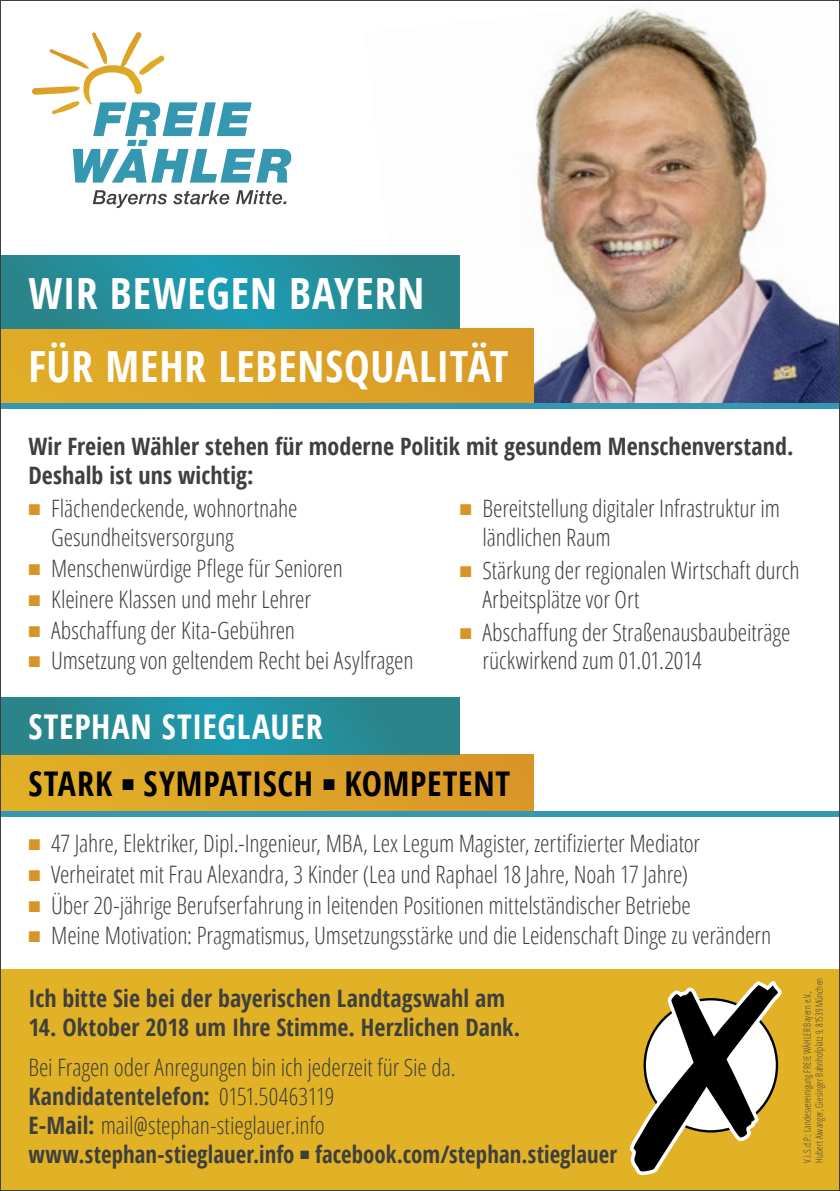
<style>
.page{position:relative;width:840px;height:1191px;background:#fff}
.page>*{position:absolute;margin:0;border:0;box-sizing:border-box;transform-origin:0 0}
.t1{font:700 43px "Open Sans Condensed";letter-spacing:.02em;color:#fff}
.t2{font:700 34px "Open Sans Condensed";letter-spacing:.02em;color:#000}
.t3{font:700 34px "Open Sans Condensed";letter-spacing:.02em;color:#fff}
.t4{font:300 24px/28.8px "Open Sans Condensed";letter-spacing:-.005em;color:#3f3f3e}
.t5{font:700 24px/28.8px "Open Sans Condensed";letter-spacing:.005em;color:#3f3f3e}
.t6{font:300 10px/12px "Open Sans Condensed";letter-spacing:.025em;color:#3f3f3e;scale:.9 1}
.s1{color:#d89427}
.s2{font-weight:700}
</style>
<div class="page">
<img style="left:459px;top:7px;width:378px;height:396px">
<svg style="left:73px;top:32px;width:218px;height:151px"></svg>
<svg style="left:93px;top:190px;width:74px;height:18px"></svg>
<svg style="left:173px;top:190px;width:56px;height:14px"></svg>
<svg style="left:236px;top:190px;width:50px;height:14px"></svg>
<div style="left:0;top:969px;width:839px;height:222px;background:#e2b226"></div>
<div style="left:0;top:329px;width:533px;height:74px;background:#dda427"></div>
<div style="left:0;top:754px;width:533px;height:57px;background:linear-gradient(to right,#e1b127,#d89527)"></div>
<div style="left:0;top:403px;width:839px;height:5px;background:#3697b1"></div>
<svg style="left:2px;top:255px;width:457px;height:74px;background:#248e9c"></svg>
<svg style="left:2px;top:697px;width:457px;height:57px;background:#258c99"></svg>
<svg style="left:630px;top:981px;width:152px;height:194px"></svg>
<div style="left:0;top:811px;width:839px;height:5px;background:#3697b1"></div>
<h1 class="t1" style="left:28px;top:263px;width:397px">WIR BEWEGEN BAYERN</h1>
<h1 class="t1" style="left:28px;top:336px;width:481px">FÜR MEHR LEBENSQUALITÄT</h1>
<p class="t5" style="left:28px;top:431px;width:766px">Wir Freien Wähler stehen für moderne Politik mit gesundem Menschenverstand.<br>Deshalb ist uns wichtig:</p>
<p class="t4" style="left:28px;top:493px;width:270px"><span class="s1">◾</span> Flächendeckende, wohnortnahe</p>
<p class="t4" style="left:51px;top:522px;width:184px">Gesundheitsversorgung</p>
<p class="t4" style="left:28px;top:553px;width:316px"><span class="s1">◾</span> Menschenwürdige Pflege für Senioren</p>
<p class="t4" style="left:28px;top:584px;width:284px"><span class="s1">◾</span> Kleinere Klassen und mehr Lehrer</p>
<p class="t4" style="left:28px;top:615px;width:268px"><span class="s1">◾</span> Abschaffung der Kita-Gebühren</p>
<p class="t4" style="left:28px;top:645px;width:386px"><span class="s1">◾</span> Umsetzung von geltendem Recht bei Asylfragen</p>
<p class="t4" style="left:482px;top:493px;width:299px;text-indent:-23px"><span class="s1">◾</span> Bereitstellung digitaler Infrastruktur im ländlichen Raum</p>
<p class="t4" style="left:482px;top:555px;width:318px;text-indent:-23px"><span class="s1">◾</span> Stärkung der regionalen Wirtschaft durch<br>Arbeitsplätze vor Ort</p>
<p class="t4" style="left:482px;top:617px;width:309px;text-indent:-23px"><span class="s1">◾</span> Abschaffung der Straßenausbaubeiträge rückwirkend zum 01.01.2014</p>
<h2 class="t3" style="left:28px;top:703px;width:296px">STEPHAN STIEGLAUER</h2>
<h2 class="t2" style="left:28px;top:759px;width:483px">STARK ◾ SYMPATISCH ◾ KOMPETENT</h2>
<p class="t4" style="left:28px;top:827px;width:744px;line-height:30.8px"><span class="s1">◾</span> 47 Jahre, Elektriker, Dipl.-Ingenieur, MBA, Lex Legum Magister, zertifizierter Mediator<br><span class="s1">◾</span> Verheiratet mit Frau Alexandra, 3 Kinder (Lea und Raphael 18 Jahre, Noah 17 Jahre)<br><span class="s1">◾</span> Über 20-jährige Berufserfahrung in leitenden Positionen mittelständischer Betriebe<br><span class="s1">◾</span> Meine Motivation: Pragmatismus, Umsetzungsstärke und die Leidenschaft Dinge zu verändern</p>
<p class="t5" style="left:28px;top:983px;width:478px">Ich bitte Sie bei der bayerischen Landtagswahl am</p>
<p class="t5" style="left:28px;top:1012px;width:493px">14. Oktober 2018 um Ihre Stimme. Herzlichen Dank.</p>
<p class="t4" style="left:28px;top:1052px;width:590px">Bei Fragen oder Anregungen bin ich jederzeit für Sie da.<br><span class="s2">Kandidatentelefon:</span> 0151.50463119<br><span class="s2">E-Mail:</span> mail@stephan-stieglauer.info<br><span class="s2">www.stephan-stieglauer.info</span> ◾ <span class="s2">facebook.com/stephan.stieglauer</span></p>
<p class="t6" style="left:800px;top:1162px;width:207px;rotate:-90deg">V.i.S.d.P.: Landesvereinigung FREIE WÄHLER Bayern e.V.,<br>Hubert Aiwanger, Giesinger Bahnhofplatz 9, 81539 München</p>
</div>
